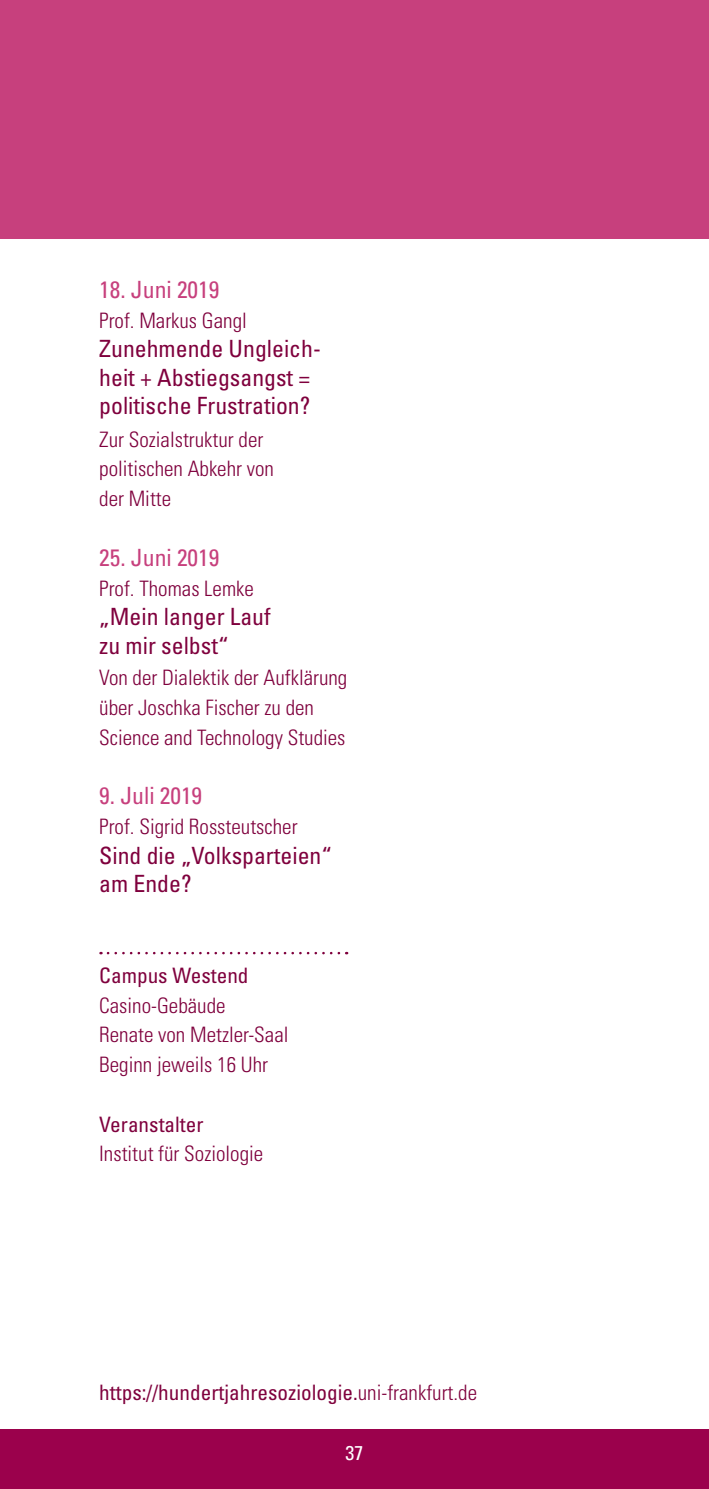
<style>
.page{position:relative;width:709px;height:1489px;background:#fff}
.page>*{position:absolute;margin:0;border:0;box-sizing:border-box;transform-origin:0 0}
.t1{font:condensed 23.75px/28.5px "Univers";color:#7f003d}
.t2{font:condensed 23.75px "Univers";color:#c7407d}
.t3{font:300 condensed 21.25px/29.8px "Univers";color:#7f003d}
.t4{font:condensed 21.25px "Univers";color:#7f003d}
.t5{font:condensed 20px "Univers";color:#fff}
.s1{font-weight:300}
</style>
<div class="page">
<div style="left:0;top:1429px;width:709px;height:59px;background:#9b014c"></div>
<div style="left:0;top:0;width:709px;height:238px;background:#c7407d"></div>
<svg style="left:108px;top:951px;width:239px;height:3px"></svg>
<p class="t2" style="left:99px;top:274px;width:121px">18. Juni 2019</p>
<p class="t3" style="left:99px;top:305px;width:149px">Prof. Markus Gangl</p>
<p class="t1" style="left:99px;top:334px;width:223px">Zunehmende Ungleich&shy;heit + Abstiegsangst = politische Frustration?</p>
<p class="t3" style="left:99px;top:424px;width:176px">Zur Sozialstruktur der politischen Abkehr von der Mitte</p>
<p class="t2" style="left:99px;top:542px;width:121px">25. Juni 2019</p>
<p class="t3" style="left:99px;top:573px;width:156px">Prof. Thomas Lemke</p>
<p class="t1" style="left:99px;top:602px;width:173px">„Mein langer Lauf zu mir selbst“</p>
<p class="t3" style="left:99px;top:662px;width:250px">Von der Dialektik der Aufklärung über Joschka Fischer zu den<br>Science and Technology Studies</p>
<p class="t2" style="left:99px;top:780px;width:104px">9. Juli 2019</p>
<p class="t3" style="left:99px;top:811px;width:200px">Prof. Sigrid Rossteutscher</p>
<p class="t1" style="left:99px;top:840px;width:234px">Sind die „Volksparteien“ am Ende?</p>
<p class="t4" style="left:99px;top:961px;width:151px">Campus Westend</p>
<p class="t3" style="left:99px;top:990px;width:191px">Casino-Gebäude<br>Renate von Metzler-Saal<br>Beginn jeweils 16 Uhr</p>
<p class="t4" style="left:99px;top:1110px;width:106px">Veranstalter</p>
<p class="t3" style="left:99px;top:1138px;width:166px">I nstitut für Soziologie</p>
<p class="t4" style="left:99px;top:1378px;width:379px">https://hundertjahresoziologie.<span class="s1">uni-frankfurt.de</span></p>
<p class="t5" style="left:345px;top:1439px;width:19px">37</p>
</div>
